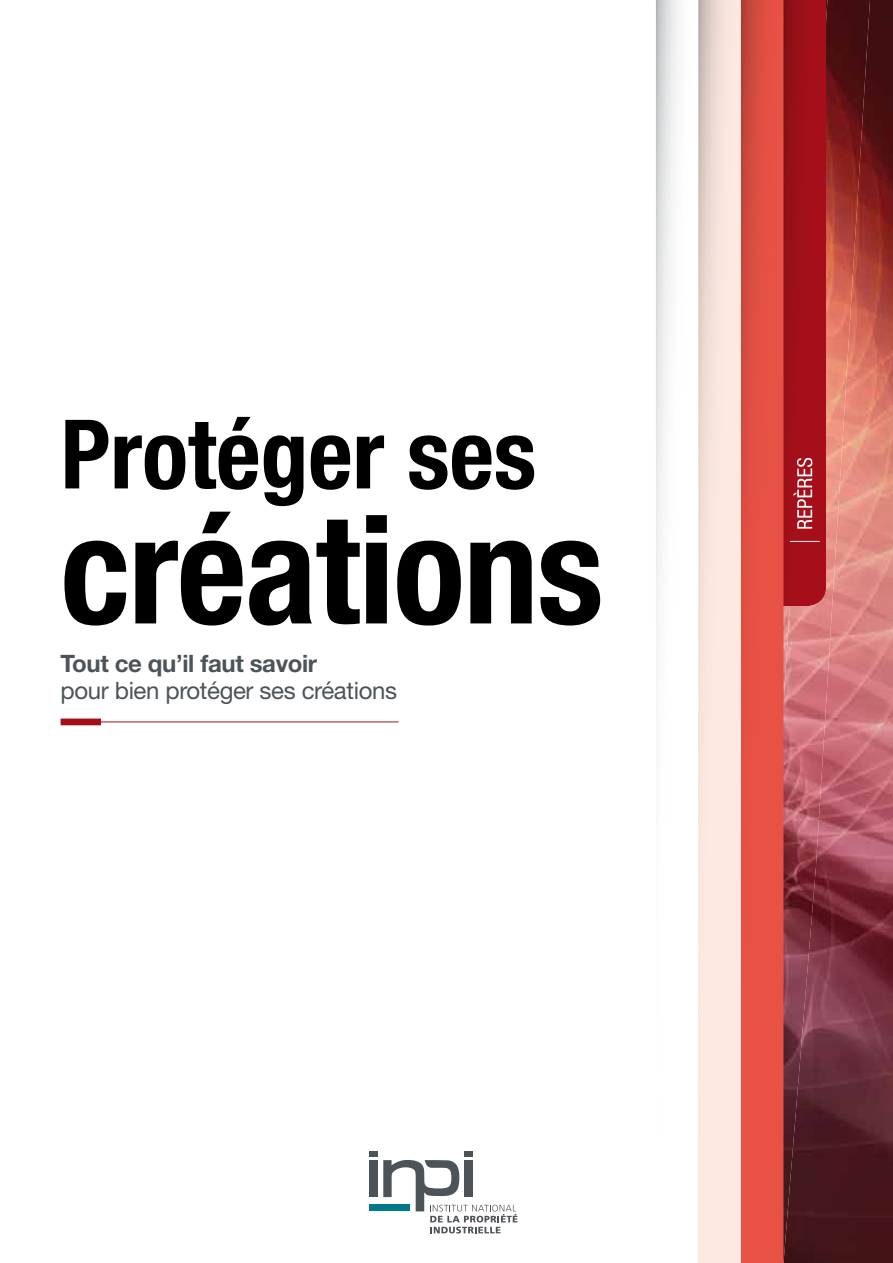
<style>
.page{position:relative;width:893px;height:1263px;background:#fff}
.page>*{position:absolute;margin:0;border:0;box-sizing:border-box;transform-origin:0 0}
.t1{font:700 condensed 150px "Helvetica Neue LT Std";letter-spacing:-.01em;color:#000}
.t2{font:700 condensed 96px "Helvetica Neue LT Std";color:#000}
.t3{font:24px "Helvetica Neue LT Std";letter-spacing:-.015em;color:#4c5459}
.t4{font:700 24px "Helvetica Neue LT Std";letter-spacing:-.015em;color:#4c5459}
</style>
<div class="page">
<hr style="left:84px;top:721px;width:315px;height:1px;background:#a60f1a">
<div style="left:61px;top:718px;width:40px;height:7px;background:#a60f1a"></div>
<img style="left:870px;top:0;width:23px;height:1263px">
<img style="left:698px;top:705px;width:85px;height:558px">
<img style="left:698px;top:0;width:85px;height:705px">
<img style="left:783px;top:0;width:87px;height:1263px">
<svg style="left:783px;top:0;width:43px;height:606px;background:#a2141d"></svg>
<img style="left:793px;top:458px;width:6px;height:71px">
<img style="left:783px;top:0;width:2px;height:23px">
<img style="left:656px;top:0;width:23px;height:682px">
<svg style="left:741px;top:0;width:1px;height:23px"></svg>
<svg style="left:383px;top:1160px;width:134px;height:73px"></svg>
<div style="left:369px;top:1160px;width:8px;height:37px;background:#4c5459"></div>
<div style="left:369px;top:1151px;width:8px;height:5px;background:#4c5459"></div>
<div style="left:464px;top:1151px;width:8px;height:5px;background:#4c5459"></div>
<div style="left:464px;top:1160px;width:8px;height:37px;background:#4c5459"></div>
<div style="left:369px;top:1204px;width:40px;height:7px;background:#00798b"></div>
<h2 class="t2" style="left:61px;top:396px;width:477px">Protéger ses</h2>
<h1 class="t1" style="left:61px;top:479px;width:545px">créations</h1>
<p class="t4" style="left:61px;top:649px;width:258px">Tout ce qu’il faut savoir</p>
<p class="t3" style="left:61px;top:677px;width:338px">pour bien protéger ses créations</p>
</div>
